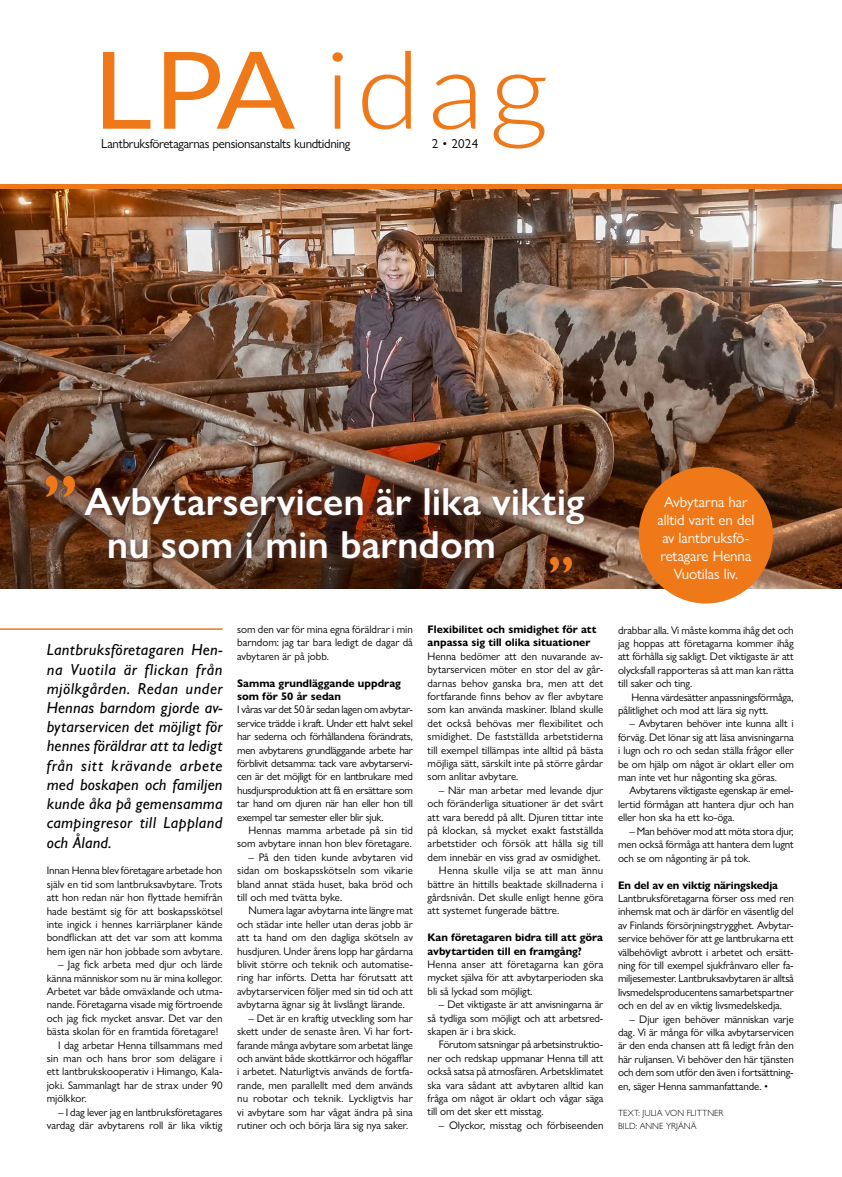
<style>
.page{position:relative;width:842px;height:1177px;background:#fff}
.page>*{position:absolute;margin:0;border:0;box-sizing:border-box;transform-origin:0 0}
.H1_Otsikko{font:300 107px "Lato";color:#ef7918;scale:1.09 1}
.t1{font:600 73px "Gill Sans Nova";color:#ef7918}
.t2{font:600 54.8px "Gill Sans Nova";color:#ef7918}
.H2_Otsikko_1{font:600 39.2px "Gill Sans Nova";color:#fff}
.P_Leipä{font:italic 500 16px/19.2px "Gill Sans Nova";letter-spacing:.015em;color:#000;text-align:justify}
.P_Leipä-2{font:15px/18px "Gill Sans Nova";letter-spacing:-.005em;color:#fff;text-align:center}
.P_Leipä-3{font:13px "Gill Sans Nova";letter-spacing:-.025em;color:#000}
.P_Leipä_2{font:11px/13.4px "Gill Sans Nova";color:#000;text-align:justify}
.P_Leipä-4{font:11px/13.4px "Gill Sans Nova";letter-spacing:-.01em;color:#000;text-align:justify}
.H5_Väliotsokko_juttu{font:700 11px/13.4px "Gill Sans Nova";color:#000}
.P_Leipä_2-2{font:11px/13.4px "Gill Sans Nova";letter-spacing:-.02em;color:#000}
.P_Leipä-5{font:300 9px "Gill Sans Nova";color:#000}
.s1{font-weight:400}
</style>
<div class="page">
<img style="left:0;top:189px;width:842px;height:399px">
<div style="left:639px;top:467px;width:134px;height:136px;background:#ef7918;border-radius:50%"></div>
<svg style="left:73px;top:476px;width:526px;height:98px;background:#5e3a28"></svg>
<div style="left:80px;top:482px;width:510px;height:81px;background:#5a382e;opacity:.75"></div>
<svg style="left:34px;top:464px;width:57px;height:47px"></svg>
<div style="left:40px;top:470px;width:40px;height:32px;background:#5a382e;opacity:.75"></div>
<svg style="left:538px;top:545px;width:49px;height:42px"></svg>
<div style="left:545px;top:551px;width:33px;height:26px;background:#5a382e;opacity:.75"></div>
<div style="left:0;top:184px;width:842px;height:5px;background:#ef7918"></div>
<hr style="left:0;top:628px;width:223px;height:2px;background:#ef7918">
<h1 class="H1_Otsikko" style="left:93px;top:33px;width:419px"><span class="s1">LPA</span> idag</h1>
<p class="P_Leipä-3" style="left:101px;top:136px;width:251px">Lantbruksföretagarnas pensionsanstalts kundtidning</p>
<p class="P_Leipä-3" style="left:432px;top:136px;width:48px">2 • 2024</p>
<h2 class="t1" style="left:43px;top:456px;width:36px">”</h2>
<h2 class="H2_Otsikko_1" style="left:85px;top:477px;width:501px">Avbytarservicen är lika viktig</h2>
<h2 class="H2_Otsikko_1" style="left:107px;top:520px;width:391px">nu som i min barndom</h2>
<h3 class="t2" style="left:548px;top:542px;width:27px">”</h3>
<p class="P_Leipä-2" style="left:657px;top:493px;width:99px">Avbytarna har alltid varit en del av lantbruksfö&shy;retagare Henna<br>Vuotilas liv.</p>
<p class="P_Leipä" style="left:47px;top:640px;width:177px">Lantbruksföretagaren Hen&shy;na Vuotila är flickan från mjölkgården. Redan under Hennas barndom gjorde av&shy;bytarservicen det möjligt för hennes föräldrar att ta ledigt från sitt krävande arbete med boskapen och familjen kunde åka på gemensamma campingresor till Lappland och Åland.</p>
<p class="P_Leipä-4" style="left:47px;top:863px;width:177px">Innan Henna blev företagare arbetade hon själv en tid som lantbruksavbytare. Trots att hon redan när hon flyttade hemifrån hade bestämt sig för att boskapsskötsel inte ingick i hennes karriärplaner kände bondflickan att det var som att komma hem igen när hon jobbade som avbytare.</p>
<p class="P_Leipä_2" style="left:47px;top:957px;width:177px;text-indent:11px">– Jag fick arbeta med djur och lärde känna människor som nu är mina kollegor.<br>Arbetet var både omväxlande och utma&shy;nande. Företagarna visade mig förtroende och jag fick mycket ansvar. Det var den bästa skolan för en framtida företagare!</p>
<p class="P_Leipä_2" style="left:47px;top:1037px;width:177px;text-indent:11px">I dag arbetar Henna tillsammans med sin man och hans bror som delägare i ett lantbrukskooperativ i Himango, Kala&shy;joki. Sammanlagt har de strax under 90 mjölkkor.</p>
<p class="P_Leipä_2" style="left:47px;top:1104px;width:177px;text-align:right">– I dag lever jag en lantbruksföretagares vardag där avbytarens roll är lika viktig</p>
<p class="P_Leipä_2" style="left:237px;top:622px;width:177px">som den var för mina egna föräldrar i min barndom: jag tar bara ledigt de dagar då avbytaren är på jobb.</p>
<h5 class="H5_Väliotsokko_juttu" style="left:237px;top:676px;width:165px">Samma grundläggande uppdrag som för 50 år sedan</h5>
<p class="P_Leipä-4" style="left:237px;top:702px;width:177px">I våras var det 50 år sedan lagen om avbytar&shy;service trädde i kraft. Under ett halvt sekel har sederna och förhållandena förändrats, men avbytarens grundläggande arbete har förblivit detsamma: tack vare avbytarservi&shy;cen är det möjligt för en lantbrukare med husdjursproduktion att få en ersättare som tar hand om djuren när han eller hon till exempel tar semester eller blir sjuk.</p>
<p class="P_Leipä_2" style="left:237px;top:823px;width:177px;text-align:right">Hennas mamma arbetade på sin tid som avbytare innan hon blev företagare.</p>
<p class="P_Leipä_2" style="left:237px;top:850px;width:177px;text-indent:11px">– På den tiden kunde avbytaren vid sidan om boskapsskötseln som vikarie bland annat städa huset, baka bröd och till och med tvätta byke.</p>
<p class="P_Leipä_2" style="left:237px;top:903px;width:177px;text-indent:11px">Numera lagar avbytarna inte längre mat och städar inte heller utan deras jobb är att ta hand om den dagliga skötseln av husdjuren. Under årens lopp har gårdarna blivit större och teknik och automatise&shy;ring har införts. Detta har förutsatt att avbytarservicen följer med sin tid och att avbytarna ägnar sig åt livslångt lärande.</p>
<p class="P_Leipä_2" style="left:237px;top:1011px;width:177px;text-indent:11px">– Det är en kraftig utveckling som har skett under de senaste åren. Vi har fort&shy;farande många avbytare som arbetat länge och använt både skottkärror och högafflar i arbetet. Naturligtvis används de fortfa&shy;rande, men parallellt med dem används nu robotar och teknik. Lyckligtvis har vi avbytare som har vågat ändra på sina rutiner och och börja lära sig nya saker.</p>
<h5 class="H5_Väliotsokko_juttu" style="left:428px;top:622px;width:170px">Flexibilitet och smidighet för att anpassa sig till olika situationer</h5>
<p class="P_Leipä-4" style="left:428px;top:649px;width:177px">Henna bedömer att den nuvarande av&shy;bytarservicen möter en stor del av går&shy;darnas behov ganska bra, men att det fortfarande finns behov av fler avbytare som kan använda maskiner. Ibland skulle det också behövas mer flexibilitet och smidighet. De fastställda arbetstiderna till exempel tillämpas inte alltid på bästa möjliga sätt, särskilt inte på större gårdar som anlitar avbytare.</p>
<p class="P_Leipä_2" style="left:428px;top:783px;width:177px;text-indent:11px">– När man arbetar med levande djur och föränderliga situationer är det svårt att vara beredd på allt. Djuren tittar inte på klockan, så mycket exakt fastställda arbetstider och försök att hålla sig till dem innebär en viss grad av osmidighet.</p>
<p class="P_Leipä_2" style="left:428px;top:863px;width:177px;text-indent:11px">Henna skulle vilja se att man ännu bättre än hittills beaktade skillnaderna i gårdsnivån. Det skulle enligt henne göra att systemet fungerade bättre.</p>
<h5 class="H5_Väliotsokko_juttu" style="left:428px;top:930px;width:177px">Kan företagaren bidra till att göra avbytartiden till en framgång?</h5>
<p class="P_Leipä-4" style="left:428px;top:957px;width:177px">Henna anser att företagarna kan göra mycket själva för att avbytarperioden ska bli så lyckad som möjligt.</p>
<p class="P_Leipä_2" style="left:428px;top:997px;width:177px;text-indent:11px">– Det viktigaste är att anvisningarna är så tydliga som möjligt och att arbetsred&shy;skapen är i bra skick.</p>
<p class="P_Leipä_2" style="left:428px;top:1037px;width:177px;text-indent:11px">Förutom satsningar på arbetsinstruktio&shy;ner och redskap uppmanar Henna till att också satsa på atmosfären. Arbetsklimatet ska vara sådant att avbytaren alltid kan fråga om något är oklart och vågar säga till om det sker ett misstag.</p>
<p class="P_Leipä_2" style="left:439px;top:1118px;width:166px">– Olyckor, misstag och förbiseenden</p>
<p class="P_Leipä_2" style="left:618px;top:623px;width:177px">drabbar alla. Vi måste komma ihåg det och jag hoppas att företagarna kommer ihåg att förhålla sig sakligt. Det viktigaste är att olycksfall rapporteras så att man kan rätta till saker och ting.</p>
<p class="P_Leipä_2-2" style="left:618px;top:690px;width:177px;text-indent:13px">Henna värdesätter anpassningsförmåga, pålitlighet och mod att lära sig nytt.</p>
<p class="P_Leipä_2" style="left:618px;top:717px;width:177px;text-indent:11px">– Avbytaren behöver inte kunna allt i förväg. Det lönar sig att läsa anvisningarna i lugn och ro och sedan ställa frågor eller be om hjälp om något är oklart eller om man inte vet hur någonting ska göras.</p>
<p class="P_Leipä_2" style="left:618px;top:784px;width:177px;text-indent:11px">Avbytarens viktigaste egenskap är emel&shy;lertid förmågan att hantera djur och han eller hon ska ha ett ko-öga.</p>
<p class="P_Leipä_2" style="left:618px;top:824px;width:177px;text-indent:11px">– Man behöver mod att möta stora djur, men också förmåga att hantera dem lugnt och se om någonting är på tok.</p>
<h5 class="H5_Väliotsokko_juttu" style="left:618px;top:878px;width:162px">En del av en viktig näringskedja</h5>
<p class="P_Leipä-4" style="left:618px;top:891px;width:177px">Lantbruksföretagarna förser oss med ren inhemsk mat och är därför en väsentlig del av Finlands försörjningstrygghet. Avbytar&shy;service behöver för att ge lantbrukarna ett välbehövligt avbrott i arbetet och ersätt&shy;ning för till exempel sjukfrånvaro eller fa&shy;miljesemester. Lantbruksavbytaren är alltså livsmedelsproducentens samarbetspartner och en del av en viktig livsmedelskedja.</p>
<p class="P_Leipä_2" style="left:618px;top:1011px;width:177px;text-indent:11px">– Djur igen behöver människan varje dag. Vi är många för vilka avbytarservicen är den enda chansen att få ledigt från den här ruljansen. Vi behöver den här tjänsten och dem som utför den även i fortsättning&shy;en, säger Henna sammanfattande. •</p>
<p class="P_Leipä-5" style="left:618px;top:1107px;width:107px">TEXT: JULIA VON FLITTNER</p>
<p class="P_Leipä-5" style="left:618px;top:1120px;width:80px">BILD: ANNE YRJÄNÄ</p>
</div>
